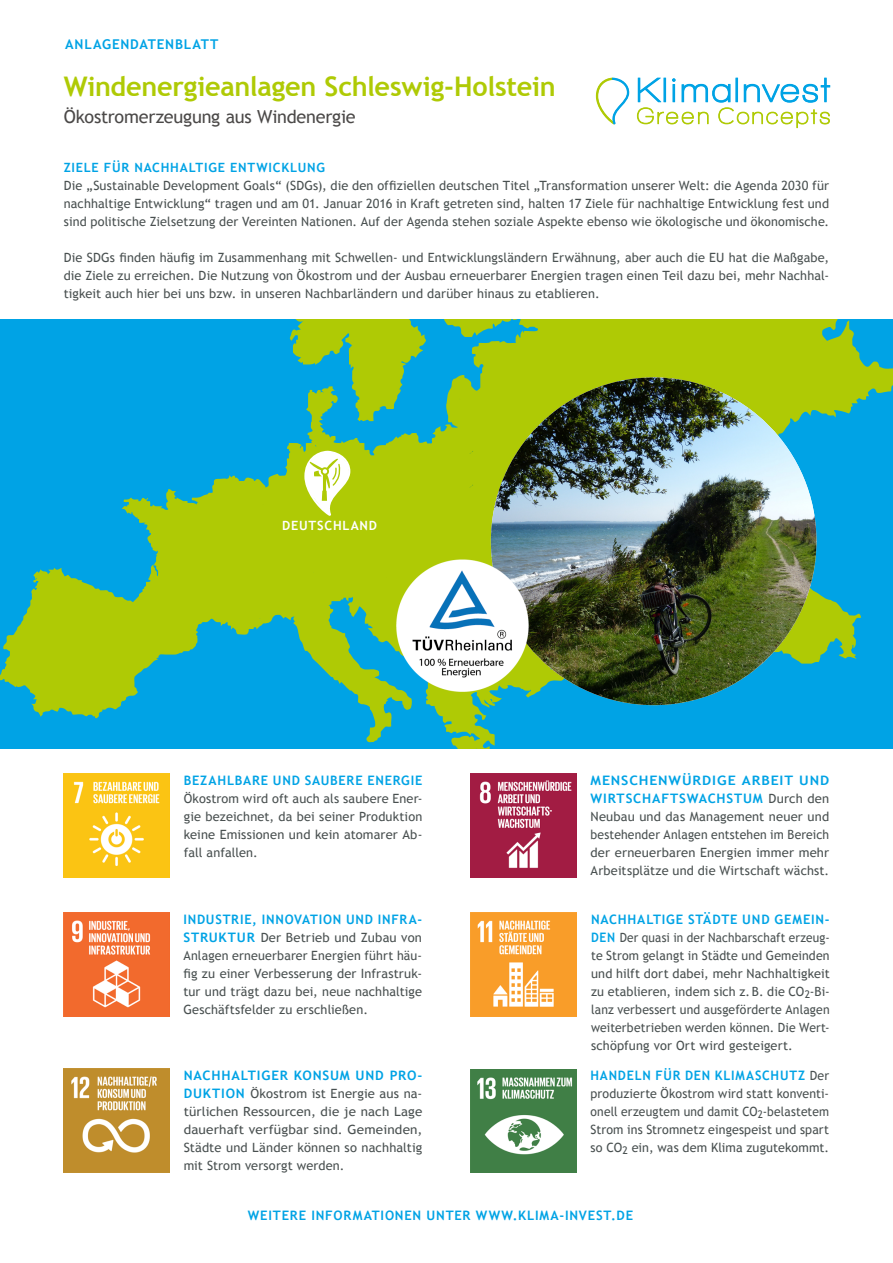
<style>
.page{position:relative;width:893px;height:1263px;background:#fff}
.page>*{position:absolute;margin:0;border:0;box-sizing:border-box;transform-origin:0 0}
.t1{font:700 27px "Trebuchet MS";letter-spacing:-.01em;color:#afca05}
.t2{font:18px "Trebuchet MS";letter-spacing:-.01em;color:#4b4948}
.t3{font:700 13.5px "Trebuchet MS";letter-spacing:.06em;color:#00a3e5}
.t4{font:700 13.05px "Trebuchet MS";letter-spacing:.06em;color:#00a3e5}
.t5{font:700 13.05px/18px "Trebuchet MS";letter-spacing:.06em;color:#00a3e5;scale:1.09 1}
.t6{font:12.75px/18px "Trebuchet MS";letter-spacing:.01em;color:#495050;text-align:justify}
.t7{font:12.75px/18px "Trebuchet MS";letter-spacing:.01em;color:#495050;text-align:justify;scale:.93 1}
.t8{font:700 12.75px "Trebuchet MS";letter-spacing:.06em;color:#00a3e5}
.t9{font:700 12.75px "Trebuchet MS";letter-spacing:.06em;color:#fff}
.s1{font-weight:700;font-size:13.05px;color:#00a3e5}
.s2{font-weight:400;font-size:12.75px;color:#495050}
</style>
<div class="page">
<img style="left:64px;top:774px;width:106px;height:103px">
<img style="left:471px;top:774px;width:105px;height:103px">
<img style="left:64px;top:913px;width:106px;height:103px">
<img style="left:64px;top:1069px;width:106px;height:103px">
<img style="left:471px;top:913px;width:105px;height:103px">
<img style="left:471px;top:1069px;width:105px;height:103px">
<svg style="left:0;top:319px;width:893px;height:429px;background:#47b289"></svg>
<img style="left:491px;top:377px;width:325px;height:328px">
<svg style="left:490px;top:549px;width:5px;height:7px"></svg>
<svg style="left:469px;top:444px;width:4px;height:10px"></svg>
<svg style="left:469px;top:478px;width:4px;height:9px"></svg>
<img style="left:393px;top:556px;width:140px;height:140px">
<svg style="left:304px;top:451px;width:47px;height:65px"></svg>
<svg style="left:637px;top:78px;width:193px;height:50px"></svg>
<svg style="left:596px;top:78px;width:33px;height:46px"></svg>
<p class="t3" style="left:65px;top:36px;width:155px">ANLAGENDATENBLATT</p>
<h1 class="t1" style="left:64px;top:70px;width:493px">Windenergieanlagen Schleswig-Holstein</h1>
<h2 class="t2" style="left:64px;top:106px;width:293px">Ökostromerzeugung aus Windenergie</h2>
<p class="t8" style="left:64px;top:160px;width:263px">ZIELE FÜR NACHHALTIGE ENTWICKLUNG</p>
<p class="t6" style="left:64px;top:177px;width:767px">Die „Sustainable Development Goals“ (SDGs), die den offiziellen deutschen Titel „Transformation unserer Welt: die Agenda 2030 für nachhaltige Entwicklung“ tragen und am 01. Januar 2016 in Kraft getreten sind, halten 17 Ziele für nachhaltige Entwicklung fest und sind politische Zielsetzung der Vereinten Nationen. Auf der Agenda stehen soziale Aspekte ebenso wie ökologische und ökonomische.</p>
<p class="t6" style="left:64px;top:249px;width:767px">Die SDGs finden häufig im Zusammenhang mit Schwellen- und Entwicklungsländern Erwähnung, aber auch die EU hat die Maßgabe, die Ziele zu erreichen. Die Nutzung von Ökostrom und der Ausbau erneuerbarer Energien tragen einen Teil dazu bei, mehr Nachhal&shy;tigkeit auch hier bei uns bzw. in unseren Nachbarländern und darüber hinaus zu etablieren.</p>
<p class="t9" style="left:282px;top:518px;width:96px">DEUTSCHLAND</p>
<p class="t4" style="left:184px;top:772px;width:240px">BEZAHLBARE UND SAUBERE ENERGIE</p>
<p class="t6" style="left:184px;top:790px;width:240px">Ökostrom wird oft auch als saubere Ener&shy;gie bezeichnet, da bei seiner Produktion keine Emissionen und kein atomarer Ab&shy;fall anfallen.</p>
<p class="t4" style="left:183px;top:911px;width:240px">INDUSTRIE, INNOVATION UND INFRA-</p>
<p class="t6" style="left:183px;top:928px;width:240px"><span class="s1">STRUKTUR</span> Der Betrieb und Zubau von Anlagen erneuerbarer Energien führt häu&shy;fig zu einer Verbesserung der Infrastruk&shy;tur und trägt dazu bei, neue nachhaltige Geschäftsfelder zu erschließen.</p>
<p class="t4" style="left:184px;top:1067px;width:240px">NACHHALTIGER KONSUM UND PRO-</p>
<p class="t6" style="left:184px;top:1085px;width:240px"><span class="s1">DUKTION</span> Ökostrom ist Energie aus na&shy;türlichen Ressourcen, die je nach Lage dauerhaft verfügbar sind. Gemeinden, Städte und Länder können so nachhaltig mit Strom versorgt werden.</p>
<p class="t5" style="left:590px;top:771px;width:220px">MENSCHENWÜRDIGE ARBEIT UND<br>WIRTSCHAFTSWACHSTUM <span class="s2">Durch den</span></p>
<p class="t6" style="left:590px;top:807px;width:240px">Neubau und das Management neuer und bestehender Anlagen entstehen im Bereich der erneuerbaren Energien immer mehr Arbeitsplätze und die Wirtschaft wächst.</p>
<p class="t4" style="left:591px;top:911px;width:240px">NACHHALTIGE STÄDTE UND GEMEIN-</p>
<p class="t7" style="left:591px;top:929px;width:258px"><span class="s1">DEN</span> Der quasi in der Nachbarschaft erzeug&shy;te Strom gelangt in Städte und Gemeinden und hilft dort dabei, mehr Nachhaltigkeit zu etablieren, indem sich z. B. die CO<sub>2</sub>-Bi&shy;lanz verbessert und ausgeförderte Anlagen weiterbetrieben werden können. Die Wert&shy;schöpfung vor Ort wird gesteigert.</p>
<p class="t4" style="left:590px;top:1067px;width:240px">HANDELN FÜR DEN KLIMASCHUTZ <span class="s2">Der</span></p>
<p class="t6" style="left:590px;top:1085px;width:240px">produzierte Ökostrom wird statt konventi&shy;onell erzeugtem und damit CO<sub>2</sub>-belastetem Strom ins Stromnetz eingespeist und spart so CO<sub>2</sub> ein, was dem Klima zugutekommt.</p>
<p class="t4" style="left:248px;top:1208px;width:387px">WEITERE INFORMATIONEN UNTER WWW.KLIMA-INVEST.DE</p>
</div>
